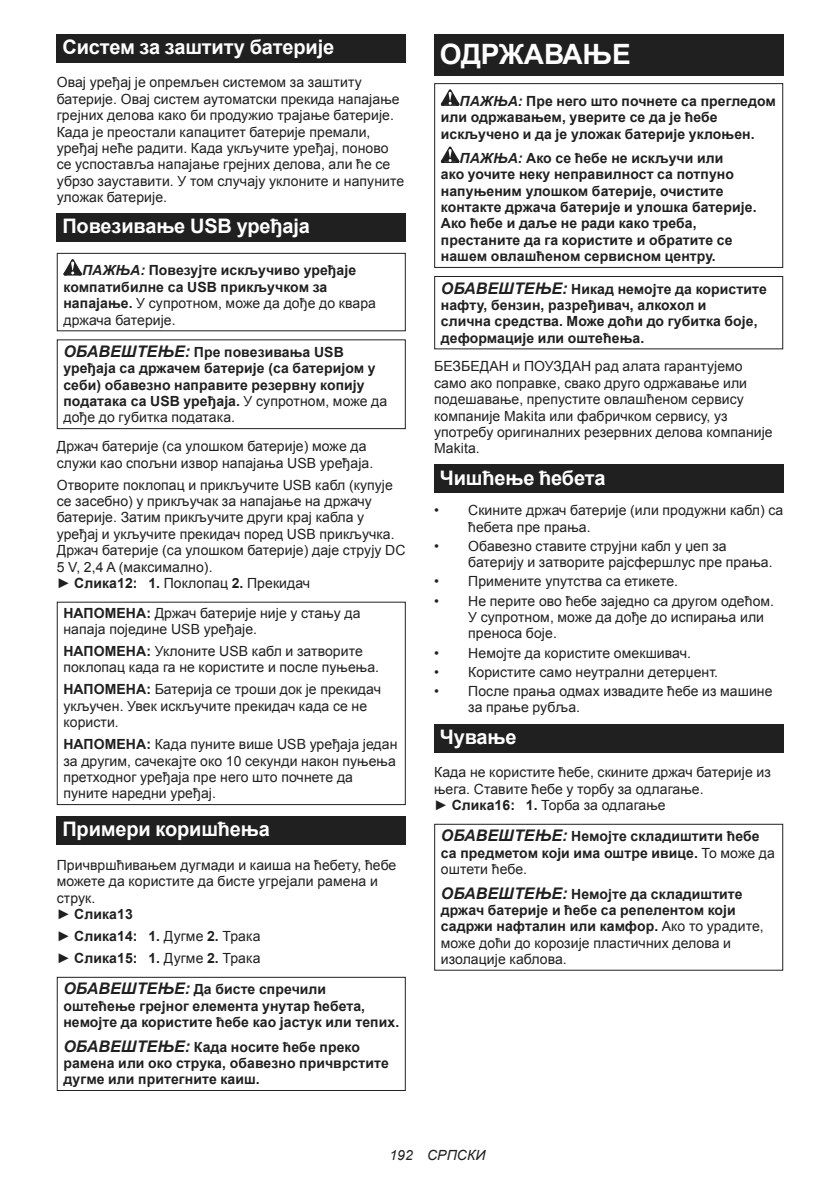
<style>
.page{position:relative;width:840px;height:1191px;background:#fff}
.page>*{position:absolute;margin:0;border:0;box-sizing:border-box;transform-origin:0 0}
.t1{font:700 28px "Arial";letter-spacing:-.01em;color:#fff}
.t2{font:700 20px "Arial";letter-spacing:-.01em;color:#fff}
.t3{font:14px/16.4px "Arial";letter-spacing:.005em;color:#202020}
.t4{font:700 14px/16.4px "Arial";letter-spacing:.005em;color:#202020}
.t5{font:italic 14px "Arial";letter-spacing:.005em;color:#202020}
.s1{font-style:italic}
.s2{font-weight:400}
.s3{font-style:italic;font-size:16px}
.s4{font-weight:700}
</style>
<div class="page">
<div style="left:57px;top:34px;width:348px;height:29px;background:#202020"></div>
<div style="left:57px;top:213px;width:348px;height:29px;background:#202020"></div>
<svg style="left:63px;top:259px;width:19px;height:16px"></svg>
<div style="left:57px;top:253px;width:348px;height:78px;border:1px solid #202020"></div>
<div style="left:57px;top:339px;width:348px;height:90px;border:1px solid #202020"></div>
<div style="left:57px;top:601px;width:348px;height:204px;border:1px solid #202020"></div>
<div style="left:57px;top:816px;width:348px;height:29px;background:#202020"></div>
<div style="left:57px;top:976px;width:348px;height:115px;border:1px solid #202020"></div>
<div style="left:434px;top:34px;width:348px;height:41px;background:#202020"></div>
<svg style="left:440px;top:89px;width:19px;height:17px"></svg>
<svg style="left:440px;top:146px;width:19px;height:17px"></svg>
<div style="left:434px;top:83px;width:348px;height:185px;border:1px solid #202020"></div>
<div style="left:434px;top:276px;width:348px;height:73px;border:1px solid #202020"></div>
<div style="left:434px;top:465px;width:348px;height:28px;background:#202020"></div>
<div style="left:434px;top:724px;width:348px;height:28px;background:#202020"></div>
<div style="left:434px;top:823px;width:348px;height:147px;border:1px solid #202020"></div>
<h2 class="t2" style="left:62px;top:34px;width:273px">Систем за заштиту батерије</h2>
<p class="t3" style="left:57px;top:74px;width:349px">Овај уређај је опремљен системом за заштиту батерије. Овај систем аутоматски прекида напајање грејних делова како би продужио трајање батерије.<br>Када је преостали капацитет батерије премали, уређај неће радити. Када укључите уређај, поново се успоставља напајање грејних делова, али ће се убрзо зауставити. У том случају уклоните и напуните уложак батерије.</p>
<h2 class="t2" style="left:62px;top:213px;width:249px">Повезивање USB уређаја</h2>
<p class="t4" style="left:63px;top:263px;width:314px;text-indent:19px"><span class="s1">ПАЖЊА:</span> Повезујте искључиво уређаје компатибилне са USB прикључком за напајање. <span class="s2">У супротном, може да дође до квара држача батерије.</span></p>
<p class="t4" style="left:63px;top:344px;width:325px"><span class="s3">ОБАВЕШТЕЊЕ:</span> Пре повезивања USB уређаја са држачем батерије (са батеријом у себи) обавезно направите резервну копију података са USB уређаја. <span class="s2">У супротном, може да дође до губитка података.</span></p>
<p class="t3" style="left:57px;top:438px;width:318px">Држач батерије (са улошком батерије) може да служи као спољни извор напајања USB уређаја.</p>
<p class="t3" style="left:57px;top:476px;width:350px">Отворите поклопац и прикључите USB кабл (купује се засебно) у прикључак за напајање на држачу батерије. Затим прикључите други крај кабла у уређај и укључите прекидач поред USB прикључка.<br>Држач батерије (са улошком батерије) даје струју DC 5 V, 2,4 A (максимално).<br>► <span class="s4">Слика12: 1.</span> Поклопац <span class="s4">2.</span> Прекидач</p>
<p class="t3" style="left:63px;top:604px;width:298px"><span class="s4">НАПОМЕНА:</span> Држач батерије није у стању да напаја поједине USB уређаје.</p>
<p class="t3" style="left:63px;top:643px;width:317px"><span class="s4">НАПОМЕНА:</span> Уклоните USB кабл и затворите поклопац када га не користите и после пуњења.</p>
<p class="t3" style="left:63px;top:681px;width:319px"><span class="s4">НАПОМЕНА:</span> Батерија се троши док је прекидач укључен. Увек искључите прекидач када се не користи.</p>
<p class="t3" style="left:63px;top:736px;width:335px"><span class="s4">НАПОМЕНА:</span> Када пуните више USB уређаја један за другим, сачекајте око 10 секунди након пуњења претходног уређаја пре него што почнете да пуните наредни уређај.</p>
<h2 class="t2" style="left:62px;top:816px;width:209px">Примери коришћења</h2>
<p class="t3" style="left:57px;top:857px;width:341px">Причвршћивањем дугмади и каиша на ћебету, ћебе можете да користите да бисте угрејали рамена и струк.<br>► <span class="s4">Слика13</span></p>
<p class="t4" style="left:57px;top:925px;width:205px;line-height:22px"><span class="s2">►</span> Слика14: 1. <span class="s2">Дугме</span> 2. <span class="s2">Трака ►</span> Слика15: 1. <span class="s2">Дугме</span> 2. <span class="s2">Трака</span></p>
<p class="t4" style="left:63px;top:981px;width:337px"><span class="s3">ОБАВЕШТЕЊЕ:</span> Да бисте спречили оштећење грејног елемента унутар ћебета, немојте да користите ћебе као јастук или тепих.</p>
<p class="t4" style="left:63px;top:1038px;width:327px"><span class="s3">ОБАВЕШТЕЊЕ:</span> Када носите ћебе преко рамена или око струка, обавезно причврстите дугме или притегните каиш.</p>
<h1 class="t1" style="left:439px;top:35px;width:192px">ОДРЖАВАЊЕ</h1>
<p class="t4" style="left:440px;top:93px;width:336px;text-indent:19px"><span class="s1">ПАЖЊА:</span> Пре него што почнете са прегледом или одржавањем, уверите се да је ћебе искључено и да је уложак батерије уклоњен.</p>
<p class="t4" style="left:440px;top:150px;width:317px;text-indent:19px"><span class="s1">ПАЖЊА:</span> Ако се ћебе не искључи или<br>ако уочите неку неправилност са потпуно напуњеним улошком батерије, очистите контакте држача батерије и улошка батерије.<br>Ако ћебе и даље не ради како треба, престаните да га користите и обратите се нашем овлашћеном сервисном центру.</p>
<p class="t4" style="left:440px;top:281px;width:327px"><span class="s3">ОБАВЕШТЕЊЕ:</span> Никад немојте да користите нафту, бензин, разређивач, алкохол и<br>слична средства. Може доћи до губитка боје, деформације или оштећења.</p>
<p class="t3" style="left:434px;top:358px;width:340px">БЕЗБЕДАН и ПОУЗДАН рад алата гарантујемо само ако поправке, свако друго одржавање или подешавање, препустите овлашћеном сервису компаније Makita или фабричком сервису, уз употребу оригиналних резервних делова компаније Makita.</p>
<h2 class="t2" style="left:439px;top:464px;width:167px">Чишћење ћебета</h2>
<p class="t3" style="left:468px;top:502px;width:316px;text-indent:-34px">• Скините држач батерије (или продужни кабл) са ћебета пре прања.</p>
<p class="t3" style="left:468px;top:538px;width:306px;text-indent:-34px">• Обавезно ставите струјни кабл у џеп за батерију и затворите рајсфершлус пре прања.</p>
<p class="t3" style="left:434px;top:573px;width:245px">• Примените упутства са етикете.</p>
<p class="t3" style="left:468px;top:593px;width:307px;text-indent:-34px">• Не перите ово ћебе заједно са другом одећом.<br>У супротном, може да дође до испирања или преноса боје.</p>
<p class="t3" style="left:434px;top:644px;width:258px">• Немојте да користите омекшивач.</p>
<p class="t3" style="left:434px;top:664px;width:285px">• Користите само неутрални детерџент.</p>
<p class="t3" style="left:468px;top:683px;width:306px;text-indent:-34px">• После прања одмах извадите ћебе из машине за прање рубља.</p>
<h2 class="t2" style="left:439px;top:723px;width:78px">Чување</h2>
<p class="t3" style="left:434px;top:764px;width:338px">Када не користите ћебе, скините држач батерије из њега. Ставите ћебе у торбу за одлагање.<br>► <span class="s4">Слика16: 1.</span> Торба за одлагање</p>
<p class="t4" style="left:440px;top:828px;width:335px"><span class="s3">ОБАВЕШТЕЊЕ:</span> Немојте складиштити ћебе са предметом који има оштре ивице. <span class="s2">То може да оштети ћебе.</span></p>
<p class="t4" style="left:440px;top:885px;width:324px"><span class="s3">ОБАВЕШТЕЊЕ:</span> Немојте да складиштите држач батерије и ћебе са репелентом који садржи нафталин или камфор. <span class="s2">Ако то урадите, може доћи до корозије пластичних делова и изолације каблова.</span></p>
<p class="t5" style="left:389px;top:1150px;width:98px">192 СРПСКИ</p>
</div>
